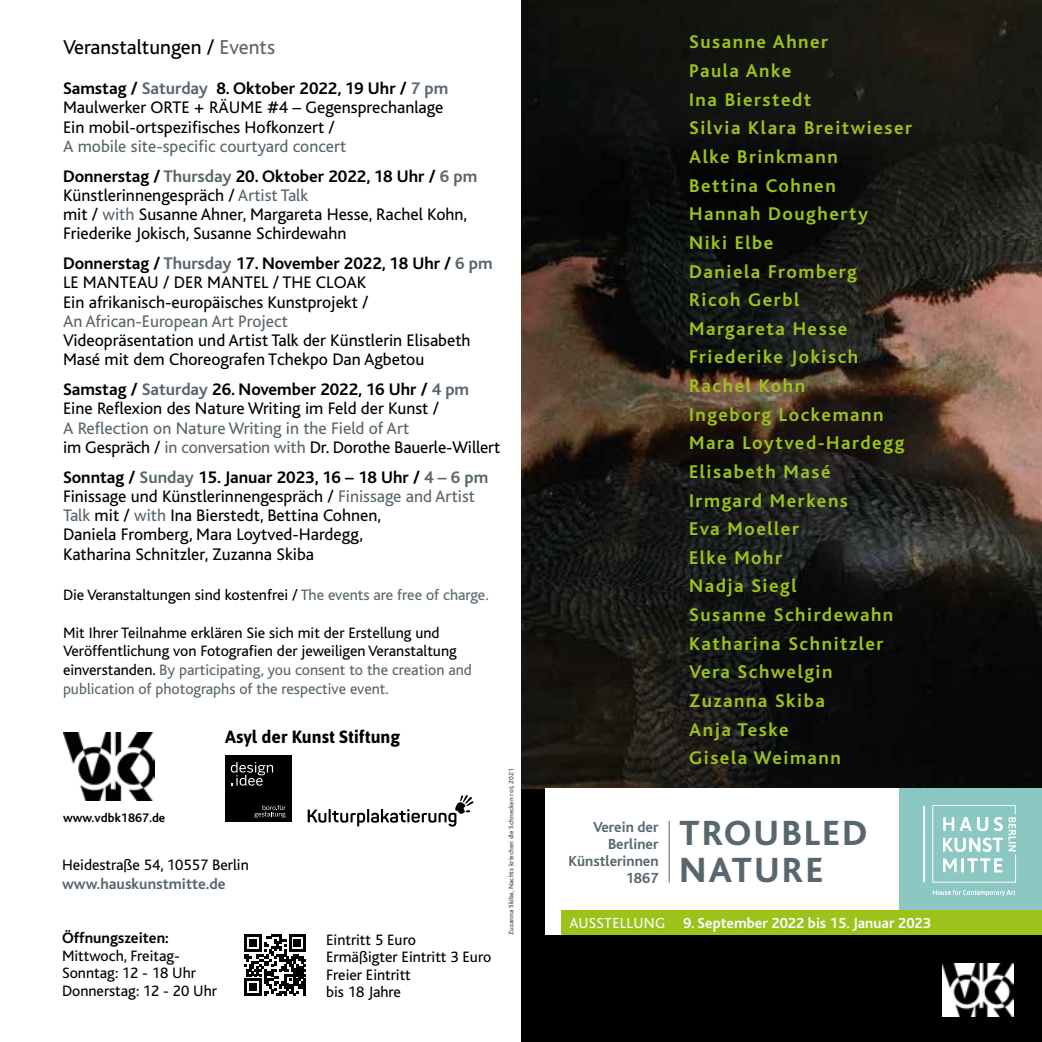
<style>
.page{position:relative;width:1042px;height:1042px;background:#fff}
.page>*{position:absolute;margin:0;border:0;box-sizing:border-box;transform-origin:0 0}
.t1{font:800 36.57px/36.9px "Bliss";letter-spacing:.07em;color:#58666d}
.t2{font:21px "Bliss";color:#000}
.t3{font:700 19.25px/28.7px "Bliss";letter-spacing:.08em;color:#9bc31c}
.t4{font:700 17.68px "Asap";color:#000}
.t5{font:17.5px/19.2px "Bliss";color:#000}
.t6{font:17.5px/29.8px "Bliss";color:#58666d}
.t7{font:15.75px/17.5px "Bliss";color:#000}
.t8{font:700 15.75px "Bliss";color:#58666d}
.t9{font:700 15.75px "Bliss";color:#000}
.t10{font:700 15.22px "Bliss";color:#fff}
.t11{font:700 15.22px/16.8px "Bliss";color:#58666d;text-align:right}
.t12{font:700 12.95px "Bliss";color:#000}
.t13{font:700 7px "Bliss";color:#58666d}
.s1{color:#58666d}
.s2{font-weight:700}
.s3{font-weight:700;color:#58666d}
.s4{font-weight:700;color:#000}
.s5{color:#000}
.s6{font-weight:400}
</style>
<div class="page">
<div style="left:521px;top:747px;width:521px;height:295px;background:#000"></div>
<img style="left:521px;top:0;width:521px;height:789px">
<img style="left:63px;top:732px;width:92px;height:68px">
<div style="left:545px;top:788px;width:493px;height:147px;background:#fff"></div>
<div style="left:900px;top:788px;width:142px;height:130px;background:#8bc8c3"></div>
<hr style="left:669px;top:821px;width:1px;height:61px;background:#58666d">
<div style="left:561px;top:910px;width:481px;height:25px;background:#9bc31c"></div>
<svg style="left:933px;top:890px;width:82px;height:6px"></svg>
<hr style="left:923px;top:806px;width:2px;height:75px;background:#fff">
<svg style="left:932px;top:805px;width:84px;height:78px"></svg>
<div style="left:225px;top:755px;width:67px;height:67px;background:#000"></div>
<svg style="left:231px;top:762px;width:42px;height:23px"></svg>
<svg style="left:254px;top:805px;width:32px;height:12px"></svg>
<svg style="left:308px;top:795px;width:165px;height:31px"></svg>
<svg style="left:244px;top:934px;width:62px;height:62px"></svg>
<img style="left:943px;top:964px;width:70px;height:52px">
<p class="t2" style="left:63px;top:36px;width:214px">Veranstaltungen / <span class="s1">Events</span></p>
<p class="t5" style="left:63px;top:79px;width:387px"><span class="s2">Samstag /</span> <span class="s3">Saturday</span> <span class="s2">8. Oktober 2022, 19 Uhr /</span> <span class="s3">7 pm<br></span>Maulwerker ORTE + RÄUME #4 – Gegensprechanlage<br>Ein mobil-ortspezifisches Hofkonzert /</p>
<p class="t6" style="left:63px;top:131px;width:416px">A mobile site-specific courtyard concert<br><span class="s4">Donnerstag /</span> <span class="s2">Thursday</span> <span class="s4">20. Oktober 2022, 18 Uhr /</span> <span class="s2">6 pm</span></p>
<p class="t5" style="left:63px;top:186px;width:406px">Künstlerinnengespräch / <span class="s1">Artist Talk<br></span>mit / <span class="s1">with</span> Susanne Ahner, Margareta Hesse, Rachel Kohn,<br>Friederike Jokisch, Susanne Schirdewahn</p>
<p class="t5" style="left:63px;top:254px;width:431px"><span class="s2">Donnerstag /</span> <span class="s3">Thursday</span> <span class="s2">17. November 2022, 18 Uhr /</span> <span class="s3">6 pm<br></span>LE MANTEAU / DER MANTEL / THE CLOAK<br>Ein afrikanisch-europäisches Kunstprojekt /</p>
<p class="t6" style="left:63px;top:306px;width:226px">An African-European Art Project</p>
<p class="t5" style="left:63px;top:331px;width:409px">Videopräsentation und Artist Talk der Künstlerin Elisabeth<br>Masé mit dem Choreografen Tchekpo Dan Agbetou</p>
<p class="t5" style="left:63px;top:380px;width:408px"><span class="s2">Samstag /</span> <span class="s3">Saturday</span> <span class="s2">26. November 2022, 16 Uhr /</span> <span class="s3">4 pm<br></span>Eine Reflexion des Nature Writing im Feld der Kunst /</p>
<p class="t6" style="left:63px;top:418px;width:439px;line-height:19.2px">A Reflection on Nature Writing in the Field of Art<br><span class="s5">im Gespräch /</span> in conversation with <span class="s5">Dr. Dorothe Bauerle-Willert</span></p>
<p class="t5" style="left:63px;top:467px;width:427px"><span class="s2">Sonntag /</span> <span class="s3">Sunday</span> <span class="s2">15. Januar 2023, 16 – 18 Uhr /</span> <span class="s3">4 – 6 pm </span>Finissage und Künstlerinnengespräch / <span class="s1">Finissage and Artist Talk</span> mit / <span class="s1">with</span> Ina Bierstedt, Bettina Cohnen,<br>Daniela Fromberg, Mara Loytved-Hardegg,<br>Katharina Schnitzler, Zuzanna Skiba</p>
<p class="t7" style="left:63px;top:586px;width:427px">Die Veranstaltungen sind kostenfrei / <span class="s1">The events are free of charge.</span></p>
<p class="t7" style="left:63px;top:623px;width:410px;line-height:18.9px">Mit Ihrer Teilnahme erklären Sie sich mit der Erstellung und Veröffentlichung von Fotografien der jeweiligen Veranstaltung einverstanden. <span class="s1">By participating, you consent to the creation and publication of photographs of the respective event.</span></p>
<p class="t12" style="left:63px;top:811px;width:104px">www.vdbk1867.de</p>
<p class="t4" style="left:225px;top:724px;width:176px">Asyl der Kunst Stiftung</p>
<p class="t7" style="left:62px;top:856px;width:188px">Heidestraße 54, 10557 Berlin</p>
<p class="t8" style="left:62px;top:875px;width:165px">www.hauskunstmitte.de</p>
<p class="t9" style="left:62px;top:930px;width:108px">Öffnungszeiten:</p>
<p class="t7" style="left:62px;top:947px;width:157px">Mittwoch, Freitag-<br>Sonntag: 12 - 18 Uhr<br>Donnerstag: 12 - 20 Uhr</p>
<p class="t7" style="left:326px;top:931px;width:167px">Eintritt 5 Euro<br>Ermäßigter Eintritt 3 Euro<br>Freier Eintritt<br>bis 18 Jahre</p>
<p class="t13" style="left:507px;top:934px;width:168px;rotate:-90deg">Zuzanna Skiba, Nachts kriechen die Schnecken rot, 2021</p>
<p class="t3" style="left:689px;top:28px;width:224px">Susanne Ahner<br>Paula Anke<br>Ina Bierstedt<br>Silvia Klara Breitwieser<br>Alke Brinkmann<br>Bettina Cohnen<br>Hannah Dougherty<br>Niki Elbe<br>Daniela Fromberg<br>Ricoh Gerbl<br>Margareta Hesse<br>Friederike Jokisch<br>Rachel Kohn<br>Ingeborg Lockemann<br>Mara Loytved-Hardegg<br>Elisabeth Masé<br>Irmgard Merkens<br>Eva Moeller<br>Elke Mohr<br>Nadja Siegl<br>Susanne Schirdewahn<br>Katharina Schnitzler<br>Vera Schwelgin<br>Zuzanna Skiba<br>Anja Teske<br>Gisela Weimann</p>
<p class="t11" style="left:568px;top:819px;width:92px">Verein der<br>Berliner<br>Künstlerinnen<br>1867</p>
<h1 class="t1" style="left:679px;top:816px;width:189px">TROUBLED<br>NATURE</h1>
<p class="t10" style="left:569px;top:914px;width:363px"><span class="s6">AUSSTELLUNG</span> 9. September 2022 bis 15. Januar 2023</p>
</div>
